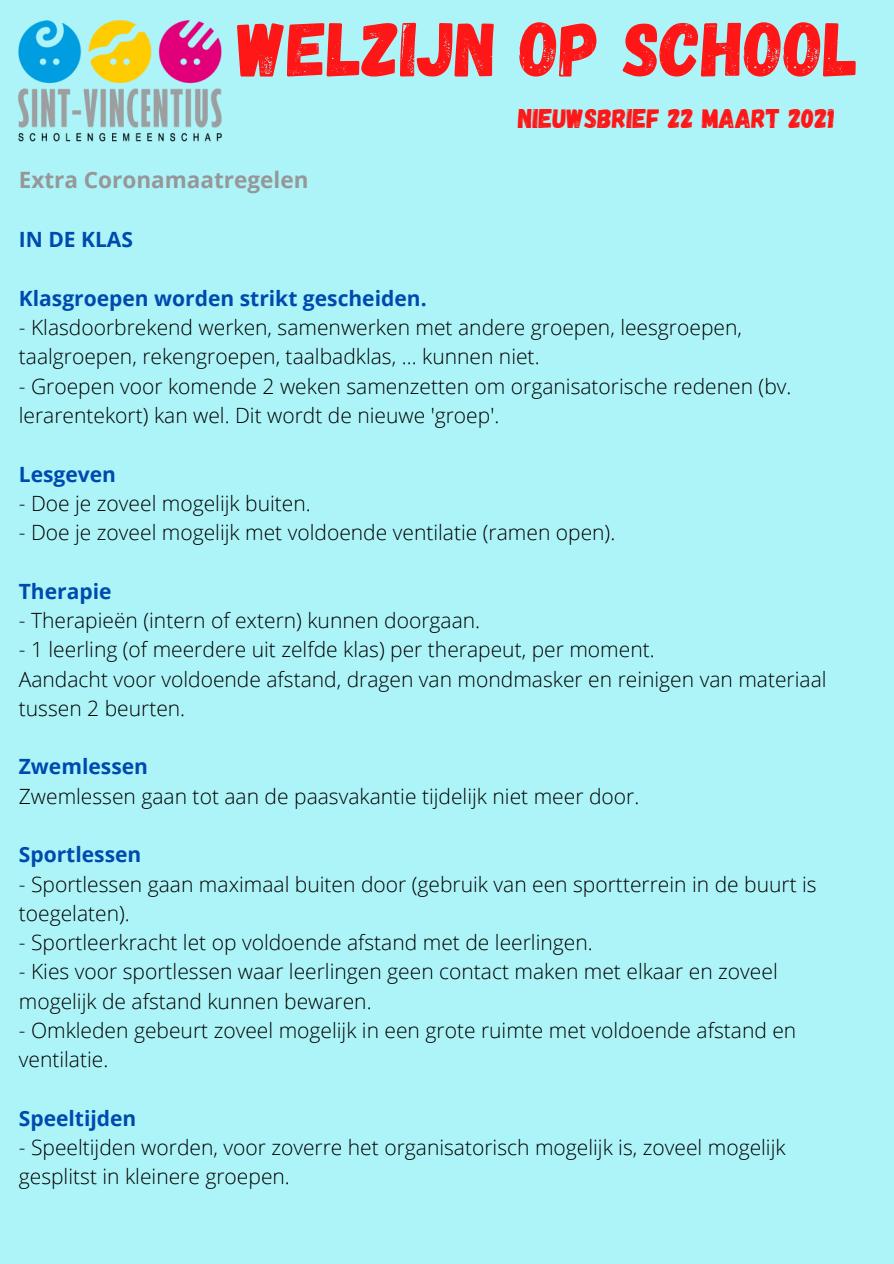
<style>
.page{position:relative;width:894px;height:1264px;background:#fff}
.page>*{position:absolute;margin:0;border:0;box-sizing:border-box;transform-origin:0 0}
.t1{font:76.65px "Gagalin";color:#ff1616}
.t2{font:27px "Gagalin";color:#ff1616}
.t3{font:700 22.5px "Open Sans";color:#969798}
.t4{font:300 21px/29.2px "Open Sans";color:#000}
.t5{font:700 21px "Open Sans";color:#004aad}
</style>
<div class="page">
<div style="left:0;top:0;width:893px;height:1263px;background:#adf4f8"></div>
<img style="left:18px;top:20px;width:204px;height:122px">
<p class="t1" style="left:238px;top:-1px;width:622px">WELZIJN OP SCHOOL</p>
<p class="t2" style="left:518px;top:101px;width:318px">NIEUWSBRIEF 22 MAART 2021</p>
<p class="t3" style="left:19px;top:163px;width:291px">Extra Coronamaatregelen</p>
<p class="t5" style="left:19px;top:225px;width:116px">IN DE KLAS</p>
<p class="t5" style="left:19px;top:283px;width:409px">Klasgroepen worden strikt gescheiden.</p>
<p class="t4" style="left:19px;top:312px;width:724px">- Klasdoorbrekend werken, samenwerken met andere groepen, leesgroepen, taalgroepen, rekengroepen, taalbadklas, ... kunnen niet.</p>
<p class="t4" style="left:19px;top:371px;width:774px">- Groepen voor komende 2 weken samenzetten om organisatorische redenen (bv. lerarentekort) kan wel. Dit wordt de nieuwe 'groep'.</p>
<p class="t5" style="left:19px;top:459px;width:99px">Lesgeven</p>
<p class="t4" style="left:19px;top:488px;width:293px">- Doe je zoveel mogelijk buiten.</p>
<p class="t4" style="left:19px;top:517px;width:598px">- Doe je zoveel mogelijk met voldoende ventilatie (ramen open).</p>
<p class="t5" style="left:19px;top:576px;width:94px">Therapie</p>
<p class="t4" style="left:19px;top:605px;width:463px">- Therapieën (intern of extern) kunnen doorgaan.</p>
<p class="t4" style="left:19px;top:634px;width:637px">- 1 leerling (of meerdere uit zelfde klas) per therapeut, per moment.</p>
<p class="t4" style="left:19px;top:663px;width:809px">Aandacht voor voldoende afstand, dragen van mondmasker en reinigen van materiaal tussen 2 beurten.</p>
<p class="t5" style="left:19px;top:752px;width:131px">Zwemlessen</p>
<p class="t4" style="left:19px;top:781px;width:621px">Zwemlessen gaan tot aan de paasvakantie tijdelijk niet meer door.</p>
<p class="t5" style="left:19px;top:839px;width:124px">Sportlessen</p>
<p class="t4" style="left:19px;top:868px;width:799px">- Sportlessen gaan maximaal buiten door (gebruik van een sportterrein in de buurt is toegelaten).</p>
<p class="t4" style="left:19px;top:927px;width:575px">- Sportleerkracht let op voldoende afstand met de leerlingen.</p>
<p class="t4" style="left:19px;top:956px;width:760px">- Kies voor sportlessen waar leerlingen geen contact maken met elkaar en zoveel mogelijk de afstand kunnen bewaren.</p>
<p class="t4" style="left:19px;top:1015px;width:778px">- Omkleden gebeurt zoveel mogelijk in een grote ruimte met voldoende afstand en ventilatie.</p>
<p class="t5" style="left:19px;top:1103px;width:119px">Speeltijden</p>
<p class="t4" style="left:19px;top:1132px;width:768px">- Speeltijden worden, voor zoverre het organisatorisch mogelijk is, zoveel mogelijk gesplitst in kleinere groepen.</p>
</div>
